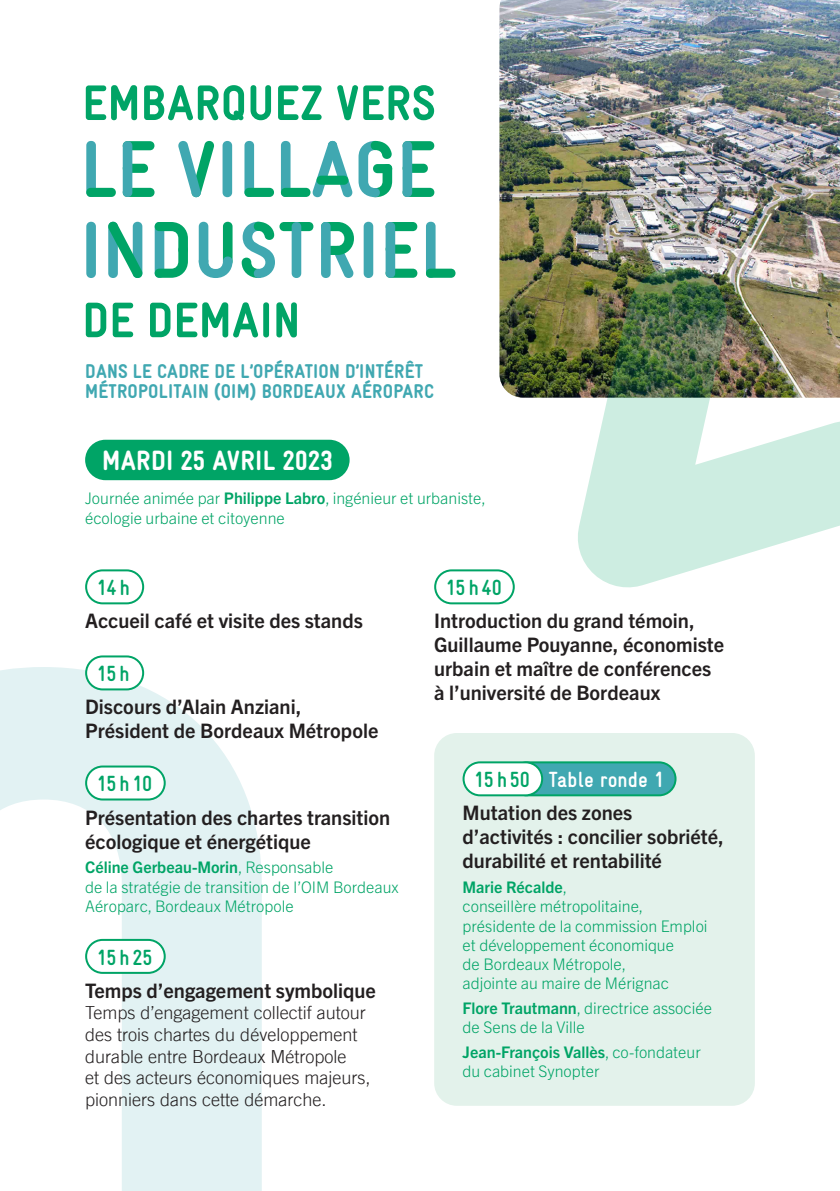
<style>
.page{position:relative;width:840px;height:1191px;background:#fff}
.page>*{position:absolute;margin:0;border:0;box-sizing:border-box;transform-origin:0 0}
.t1{font:900 50px "Gravur Condensed Pro";letter-spacing:.01em;color:#00a466}
.t2{font:900 28px "Gravur Condensed Pro";letter-spacing:.01em;color:#fff}
.Heure{font:700 22px "Gravur Condensed Pro";letter-spacing:.065em;color:#00a466}
.Heure-2{font:700 22px "Gravur Condensed Pro";color:#fff}
.Intitulé_dans_progra{font:700 20px/24px "Trade Gothic Next LT Pro";color:#231f20}
.t3{font:900 20px/20px "Gravur Condensed Pro";letter-spacing:.01em;color:#40a8b1}
.Courant{font:300 18px/21.6px "Trade Gothic";color:#231f20}
.INtervenants{font:300 16px/19.2px "Trade Gothic Next LT Pro";color:#00a466}
.s1{font-weight:700}
</style>
<div class="page">
<img style="left:499px;top:0;width:340px;height:398px">
<img style="left:565px;top:254px;width:274px;height:334px">
<svg style="left:0;top:667px;width:261px;height:524px;fill:#e2f2f3"></svg>
<div style="left:434px;top:569px;width:80px;height:35px;border:2px solid #00a466;border-radius:16px"></div>
<div style="left:86px;top:222px;width:10px;height:56px;background:#40a8b1;border-radius:5px"></div>
<svg style="left:108px;top:222px;width:34px;height:56px"></svg>
<svg style="left:155px;top:222px;width:33px;height:56px"></svg>
<div style="left:199px;top:222px;width:9px;height:44px;background:#40a8b1;border-radius:5px"></div>
<div style="left:223px;top:222px;width:9px;height:44px;background:#00a466;border-radius:5px"></div>
<svg style="left:199px;top:256px;width:33px;height:22px"></svg>
<svg style="left:241px;top:222px;width:34px;height:56px"></svg>
<div style="left:279px;top:222px;width:34px;height:9px;background:#00a466;border-radius:5px"></div>
<div style="left:291px;top:222px;width:10px;height:56px;background:#40a8b1;border-radius:5px"></div>
<svg style="left:321px;top:222px;width:33px;height:56px"></svg>
<div style="left:321px;top:222px;width:9px;height:56px;background:#40a8b1;border-radius:5px"></div>
<div style="left:363px;top:222px;width:10px;height:56px;background:#40a8b1;border-radius:5px"></div>
<svg style="left:393px;top:222px;width:24px;height:56px"></svg>
<div style="left:385px;top:222px;width:10px;height:56px;background:#40a8b1;border-radius:5px"></div>
<div style="left:425px;top:222px;width:10px;height:56px;background:#40a8b1;border-radius:5px"></div>
<div style="left:425px;top:269px;width:30px;height:9px;background:#00a466;border-radius:5px"></div>
<div style="left:86px;top:141px;width:10px;height:56px;background:#40a8b1;border-radius:5px"></div>
<div style="left:86px;top:188px;width:30px;height:9px;background:#00a466;border-radius:5px"></div>
<svg style="left:123px;top:141px;width:31px;height:56px"></svg>
<div style="left:123px;top:141px;width:9px;height:56px;background:#40a8b1;border-radius:5px"></div>
<svg style="left:178px;top:141px;width:36px;height:56px"></svg>
<div style="left:222px;top:141px;width:10px;height:56px;background:#40a8b1;border-radius:5px"></div>
<div style="left:244px;top:141px;width:10px;height:56px;background:#40a8b1;border-radius:5px"></div>
<div style="left:244px;top:188px;width:30px;height:9px;background:#00a466;border-radius:5px"></div>
<div style="left:281px;top:141px;width:9px;height:56px;background:#40a8b1;border-radius:5px"></div>
<div style="left:281px;top:188px;width:29px;height:9px;background:#00a466;border-radius:5px"></div>
<svg style="left:312px;top:141px;width:40px;height:56px"></svg>
<svg style="left:358px;top:141px;width:34px;height:56px"></svg>
<svg style="left:410px;top:141px;width:24px;height:56px"></svg>
<div style="left:402px;top:141px;width:10px;height:56px;background:#40a8b1;border-radius:5px"></div>
<div style="left:85px;top:569px;width:59px;height:35px;border:2px solid #00a466;border-radius:16px"></div>
<div style="left:86px;top:656px;width:57px;height:33px;background:#fff;border-radius:16px"></div>
<div style="left:85px;top:655px;width:59px;height:35px;border:2px solid #00a466;border-radius:16px"></div>
<div style="left:86px;top:766px;width:79px;height:33px;background:#fff;border-radius:16px"></div>
<div style="left:85px;top:765px;width:81px;height:35px;border:2px solid #00a466;border-radius:16px"></div>
<div style="left:86px;top:940px;width:79px;height:33px;background:#fff;border-radius:16px"></div>
<div style="left:85px;top:939px;width:81px;height:35px;border:2px solid #00a466;border-radius:16px"></div>
<div style="left:434px;top:733px;width:320px;height:372px;background:#e3f2eb;border-radius:23px"></div>
<div style="left:510px;top:762px;width:165px;height:33px;background:#40a8b1;border-radius:16px"></div>
<div style="left:509px;top:761px;width:167px;height:35px;border:2px solid #00a466;border-radius:16px"></div>
<div style="left:463px;top:762px;width:79px;height:33px;background:#fff;border-radius:16px"></div>
<div style="left:462px;top:761px;width:81px;height:35px;border:2px solid #00a466;border-radius:16px"></div>
<div style="left:85px;top:440px;width:264px;height:40px;background:#00a466;border-radius:20px"></div>
<p class="t1" style="left:82px;top:75px;width:355px">EMBARQUEZ VERS</p>
<p class="t1" style="left:82px;top:292px;width:219px">DE DEMAIN</p>
<p class="t3" style="left:85px;top:361px;width:350px">DANS LE CADRE DE L’OPÉRATION D’INTÉRÊT<br>MÉTROPOLITAIN (OIM) BORDEAUX AÉROPARC</p>
<p class="t2" style="left:102px;top:444px;width:232px">MARDI 25 AVRIL 2023</p>
<p class="INtervenants" style="left:85px;top:488px;width:402px">Journée animée par <span class="s1">Philippe Labro</span>, ingénieur et urbaniste, écologie urbaine et citoyenne</p>
<p class="Heure" style="left:97px;top:575px;width:34px">14h</p>
<p class="Intitulé_dans_progra" style="left:85px;top:608px;width:279px">Accueil café et visite des stands</p>
<p class="Heure" style="left:97px;top:661px;width:34px">15h</p>
<p class="Intitulé_dans_progra" style="left:85px;top:694px;width:294px">Discours d’Alain Anziani,<br>Président de Bordeaux Métropole</p>
<p class="Heure" style="left:97px;top:771px;width:57px">15h10</p>
<p class="Intitulé_dans_progra" style="left:85px;top:804px;width:306px">Présentation des chartes transition écologique et énergétique</p>
<p class="INtervenants" style="left:85px;top:857px;width:315px"><span class="s1">Céline Gerbeau-Morin</span>, Responsable<br>de la stratégie de transition de l’OIM Bordeaux<br>Aéroparc, Bordeaux Métropole</p>
<p class="Heure" style="left:97px;top:945px;width:57px">15h25</p>
<p class="Intitulé_dans_progra" style="left:85px;top:977px;width:292px">Temps d’engagement symbolique</p>
<p class="Courant" style="left:85px;top:1002px;width:287px">Temps d’engagement collectif autour des trois chartes du développement durable entre Bordeaux Métropole<br>et des acteurs économiques majeurs, pionniers dans cette démarche.</p>
<p class="Heure" style="left:445px;top:575px;width:57px">15h40</p>
<p class="Intitulé_dans_progra" style="left:434px;top:608px;width:291px">Introduction du grand témoin,<br>Guillaume Pouyanne, économiste urbain et maître de conférences à l’université de Bordeaux</p>
<p class="Heure" style="left:474px;top:767px;width:57px">15h50</p>
<p class="Heure-2" style="left:548px;top:767px;width:116px">Table ronde 1</p>
<p class="Intitulé_dans_progra" style="left:462px;top:799px;width:263px">Mutation des zones d’activités : concilier sobriété, durabilité et rentabilité</p>
<p class="INtervenants" style="left:462px;top:876px;width:246px"><span class="s1">Marie Récalde</span>,<br>conseillère métropolitaine, présidente de la commission Emploi et développement économique<br>de Bordeaux Métropole,<br>adjointe au maire de Mérignac</p>
<p class="INtervenants" style="left:462px;top:997px;width:251px"><span class="s1">Flore Trautmann</span>, directrice associée de Sens de la Ville</p>
<p class="INtervenants" style="left:462px;top:1041px;width:240px"><span class="s1">Jean-François Vallès</span>, co-fondateur du cabinet Synopter</p>
</div>
